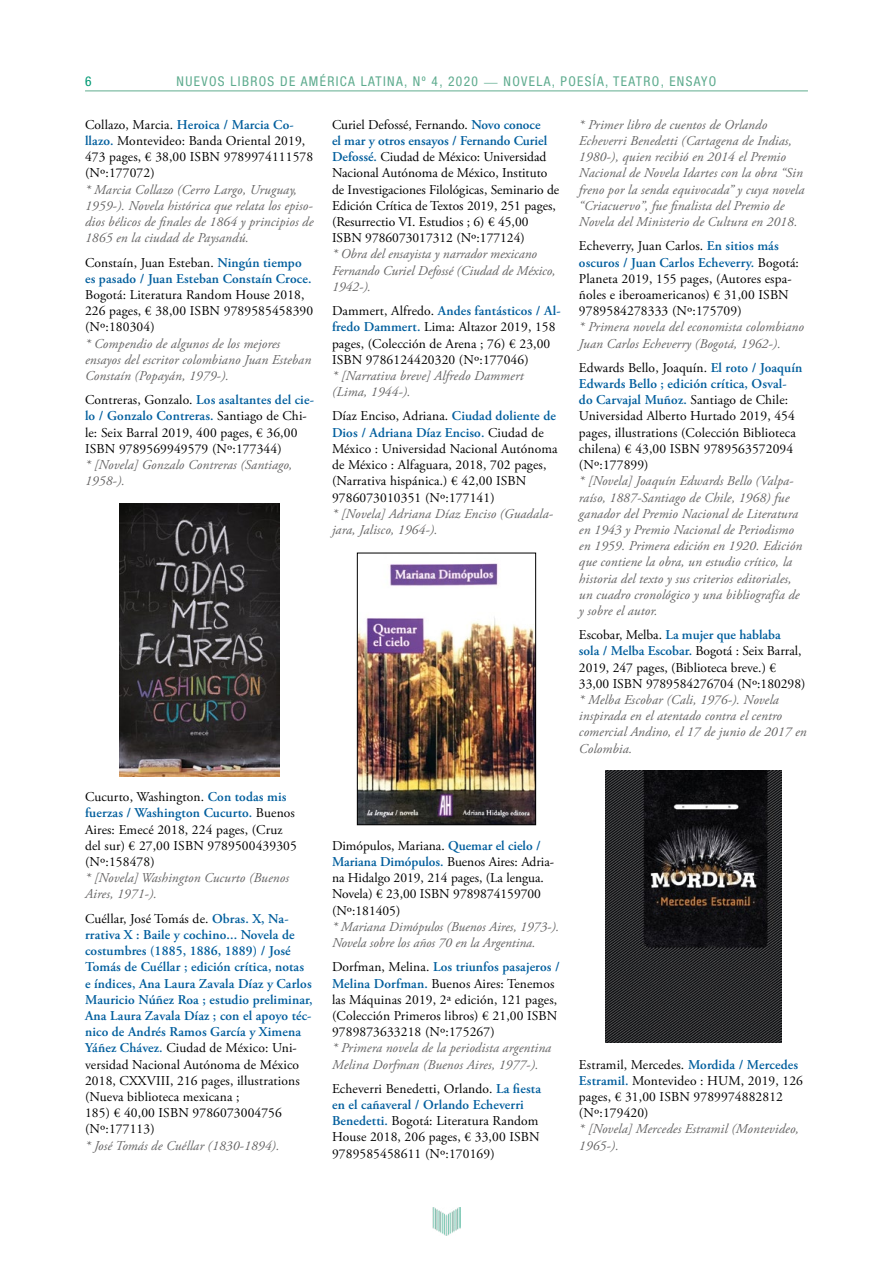
<style>
.page{position:relative;width:893px;height:1263px;background:#fff}
.page>*{position:absolute;margin:0;border:0;box-sizing:border-box;transform-origin:0 0}
.t1{font:13.5px/16.2px "Adobe Garamond Pro";letter-spacing:.01em;color:#000}
.t2{font:italic 13.5px/16.2px "Adobe Garamond Pro";letter-spacing:.01em;color:#646363}
.t3{font:600 13.5px/16.2px "Adobe Garamond Pro";letter-spacing:.01em;color:#005e9d}
.t4{font:condensed 13.5px "Helvetica Neue LT Std";letter-spacing:.1em;color:#5fac8f}
.t5{font:condensed 13.5px "Helvetica Neue LT Std";color:#009974}
.s1{font-family:"Adobe Garamond Pro";font-stretch:normal}
.s2{font-weight:600;color:#005e9d}
.s3{font-weight:400;color:#000}
</style>
<div class="page">
<hr style="left:85px;top:91px;width:723px;height:1px;background:#5fac8f">
<img style="left:433px;top:1208px;width:27px;height:27px">
<img style="left:120px;top:504px;width:159px;height:272px">
<img style="left:359px;top:563px;width:175px;height:260px">
<div style="left:357px;top:553px;width:179px;height:272px;border:1px solid #000"></div>
<img style="left:606px;top:771px;width:175px;height:272px">
<p class="t5" style="left:85px;top:74px;width:8px">6</p>
<p class="t4" style="left:177px;top:74px;width:541px">NUEVOS LIBROS DE AMÉRICA LATINA, Nº 4, 2020 <span class="s1">—</span> NOVELA, POESÍA, TEATRO, ENSAYO</p>
<p class="t1" style="left:85px;top:117px;width:230px">Collazo, Marcia. <span class="s2">Heroica / Marcia Co&shy;llazo.</span> Montevideo: Banda Oriental 2019,<br>473 pages, € 38,00 ISBN 9789974111578 (Nº:177072)</p>
<p class="t2" style="left:85px;top:182px;width:230px">* Marcia Collazo (Cerro Largo, Uruguay, 1959-). Novela histórica que relata los episo&shy;dios bélicos de finales de 1864 y principios de 1865 en la ciudad de Paysandú.</p>
<p class="t3" style="left:85px;top:254px;width:228px"><span class="s3">Constaín, Juan Esteban.</span> Ningún tiempo es pasado / Juan Esteban Constaín Croce.</p>
<p class="t1" style="left:85px;top:287px;width:230px">Bogotá: Literatura Random House 2018,<br>226 pages, € 38,00 ISBN 9789585458390 (Nº:180304)</p>
<p class="t2" style="left:85px;top:336px;width:228px">* Compendio de algunos de los mejores ensayos del escritor colombiano Juan Esteban<br>Constaín (Popayán, 1979-).</p>
<p class="t1" style="left:85px;top:392px;width:230px">Contreras, Gonzalo. <span class="s2">Los asaltantes del cie&shy;lo / Gonzalo Contreras.</span> Santiago de Chi&shy;le: Seix Barral 2019, 400 pages, € 36,00<br>ISBN 9789569949579 (Nº:177344)</p>
<p class="t2" style="left:85px;top:457px;width:209px">* [Novela] Gonzalo Contreras (Santiago,<br>1958-).</p>
<p class="t2" style="left:579px;top:117px;width:227px">* Primer libro de cuentos de Orlando Echeverri Benedetti (Cartagena de Indias, 1980-), quien recibió en 2014 el Premio Nacional de Novela Idartes con la obra “Sin freno por la senda equivocada” y cuya novela “Criacuervo”, fue finalista del Premio de Novela del Ministerio de Cultura en 2018.</p>
<p class="t1" style="left:579px;top:238px;width:222px">Echeverry, Juan Carlos. <span class="s2">En sitios más oscuros / Juan Carlos Echeverry.</span> Bogotá:<br>Planeta 2019, 155 pages, (Autores espa&shy;ñoles e iberoamericanos) € 31,00 ISBN 9789584278333 (Nº:175709)</p>
<p class="t2" style="left:579px;top:319px;width:227px">* Primera novela del economista colombiano<br>Juan Carlos Echeverry (Bogotá, 1962-).</p>
<p class="t1" style="left:579px;top:360px;width:225px">Edwards Bello, Joaquín. <span class="s2">El roto / Joaquín Edwards Bello ; edición crítica, Osval&shy;do Carvajal Muñoz.</span> Santiago de Chile:<br>Universidad Alberto Hurtado 2019, 454 pages, illustrations (Colección Biblioteca chilena) € 43,00 ISBN 9789563572094 (Nº:177899)</p>
<p class="t2" style="left:579px;top:473px;width:225px">* [Novela] Joaquín Edwards Bello (Valpa&shy;raíso, 1887-Santiago de Chile, 1968) fue ganador del Premio Nacional de Literatura en 1943 y Premio Nacional de Periodismo en 1959. Primera edición en 1920. Edición que contiene la obra, un estudio crítico, la historia del texto y sus criterios editoriales, un cuadro cronológico y una bibliografía de y sobre el autor.</p>
<p class="t1" style="left:579px;top:627px;width:228px">Escobar, Melba. <span class="s2">La mujer que hablaba<br>sola / Melba Escobar.</span> Bogotá : Seix Barral, 2019, 247 pages, (Biblioteca breve.) € 33,00 ISBN 9789584276704 (Nº:180298)</p>
<p class="t2" style="left:579px;top:692px;width:229px">* Melba Escobar (Cali, 1976-). Novela inspirada en el atentado contra el centro comercial Andino, el 17 de junio de 2017 en<br>Colombia.</p>
<p class="t1" style="left:332px;top:117px;width:229px">Curiel Defossé, Fernando. <span class="s2">Novo conoce<br>el mar y otros ensayos / Fernando Curiel Defossé.</span> Ciudad de México: Universidad Nacional Autónoma de México, Instituto de Investigaciones Filológicas, Seminario de Edición Crítica de Textos 2019, 251 pages, (Resurrectio VI. Estudios ; 6) € 45,00<br>ISBN 9786073017312 (Nº:177124)</p>
<p class="t2" style="left:332px;top:246px;width:225px">* Obra del ensayista y narrador mexicano<br>Fernando Curiel Defossé (Ciudad de México,<br>1942-).</p>
<p class="t1" style="left:332px;top:303px;width:230px">Dammert, Alfredo. <span class="s2">Andes fantásticos / Al&shy;fredo Dammert.</span> Lima: Altazor 2019, 158 pages, (Colección de Arena ; 76) € 23,00<br>ISBN 9786124420320 (Nº:177046)</p>
<p class="t2" style="left:332px;top:368px;width:193px">* [Narrativa breve] Alfredo Dammert (Lima, 1944-).</p>
<p class="t1" style="left:332px;top:409px;width:227px">Díaz Enciso, Adriana. <span class="s2">Ciudad doliente de Dios / Adriana Díaz Enciso.</span> Ciudad de México : Universidad Nacional Autónoma de México : Alfaguara, 2018, 702 pages, (Narrativa hispánica.) € 42,00 ISBN 9786073010351 (Nº:177141)</p>
<p class="t2" style="left:332px;top:506px;width:223px">* [Novela] Adriana Díaz Enciso (Guadala&shy;jara, Jalisco, 1964-).</p>
<p class="t1" style="left:85px;top:789px;width:213px">Cucurto, Washington. <span class="s2">Con todas mis fuerzas / Washington Cucurto.</span> Buenos<br>Aires: Emecé 2018, 224 pages, (Cruz del sur) € 27,00 ISBN 9789500439305 (Nº:158478)</p>
<p class="t2" style="left:85px;top:870px;width:205px">* [Novela] Washington Cucurto (Buenos<br>Aires, 1971-).</p>
<p class="t3" style="left:85px;top:910px;width:229px"><span class="s3">Cuéllar, José Tomás de.</span> Obras. X, Na&shy;rrativa X : Baile y cochino... Novela de costumbres (1885, 1886, 1889) / José Tomás de Cuéllar ; edición crítica, notas e índices, Ana Laura Zavala Díaz y Carlos Mauricio Núñez Roa ; estudio preliminar, Ana Laura Zavala Díaz ; con el apoyo téc&shy;nico de Andrés Ramos García y Ximena Yáñez Chávez. <span class="s3">Ciudad de México: Uni&shy;versidad Nacional Autónoma de México 2018, CXXVIII, 216 pages, illustrations (Nueva biblioteca mexicana ;<br>185) € 40,00 ISBN 9786073004756 (Nº:177113)</span></p>
<p class="t2" style="left:85px;top:1137px;width:196px">* José Tomás de Cuéllar (1830-1894).</p>
<p class="t1" style="left:332px;top:838px;width:224px">Dimópulos, Mariana. <span class="s2">Quemar el cielo / Mariana Dimópulos.</span> Buenos Aires: Adria&shy;na Hidalgo 2019, 214 pages, (La lengua.<br>Novela) € 23,00 ISBN 9789874159700 (Nº:181405)</p>
<p class="t2" style="left:332px;top:919px;width:229px">* Mariana Dimópulos (Buenos Aires, 1973-).<br>Novela sobre los años 70 en la Argentina.</p>
<p class="t1" style="left:332px;top:959px;width:229px">Dorfman, Melina. <span class="s2">Los triunfos pasajeros / Melina Dorfman.</span> Buenos Aires: Tenemos las Máquinas 2019, 2ª edición, 121 pages, (Colección Primeros libros) € 21,00 ISBN 9789873633218 (Nº:175267)</p>
<p class="t2" style="left:332px;top:1040px;width:221px">* Primera novela de la periodista argentina<br>Melina Dorfman (Buenos Aires, 1977-).</p>
<p class="t1" style="left:332px;top:1081px;width:211px">Echeverri Benedetti, Orlando. <span class="s2">La fiesta en el cañaveral / Orlando Echeverri Benedetti.</span> Bogotá: Literatura Random House 2018, 206 pages, € 33,00 ISBN 9789585458611 (Nº:170169)</p>
<p class="t1" style="left:579px;top:1057px;width:226px">Estramil, Mercedes. <span class="s2">Mordida / Mercedes<br>Estramil.</span> Montevideo : HUM, 2019, 126 pages, € 31,00 ISBN 9789974882812 (Nº:179420)</p>
<p class="t2" style="left:579px;top:1121px;width:221px">* [Novela] Mercedes Estramil (Montevideo,<br>1965-).</p>
</div>
